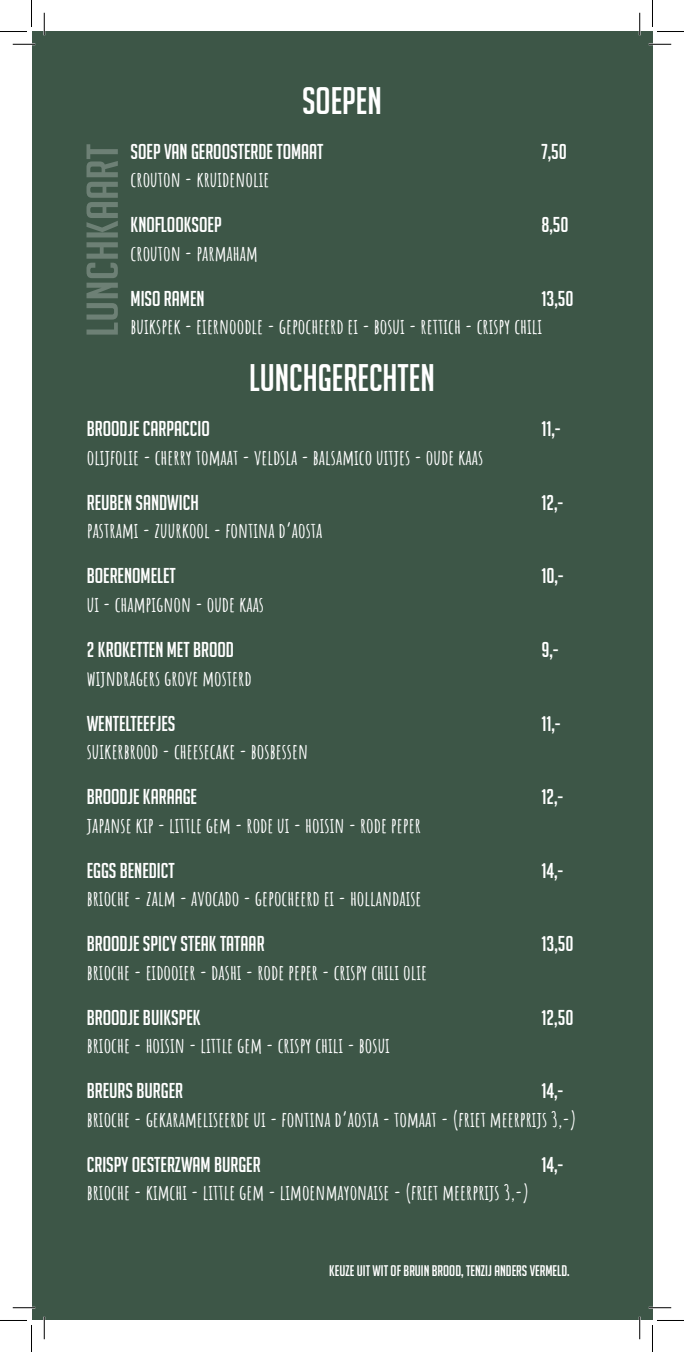
<style>
.page{position:relative;width:684px;height:1352px;background:#fff}
.page>*{position:absolute;margin:0;border:0;box-sizing:border-box;transform-origin:0 0}
.t1{font:37.5px "Big Noodle Titling";color:#fff}
.t2{font:700 21px "Amatic SC";color:#fff}
.t3{font:21px "Big Noodle Titling";color:#fff}
.t4{font:15px "Big Noodle Titling";color:#fff}
</style>
<div class="page">
<div style="left:32px;top:32px;width:620px;height:1288px;background:#3d5647"></div>
<svg style="left:86px;top:144px;width:32px;height:190px"></svg>
<hr style="left:13px;top:43px;width:22px;height:2px;background:#fff">
<hr style="left:649px;top:43px;width:22px;height:2px;background:#fff">
<hr style="left:13px;top:1306px;width:22px;height:2px;background:#fff">
<hr style="left:649px;top:1306px;width:22px;height:2px;background:#fff">
<hr style="left:43px;top:13px;width:2px;height:22px;background:#fff">
<hr style="left:43px;top:1316px;width:2px;height:23px;background:#fff">
<svg style="left:13px;top:44px;width:22px;height:1px"></svg>
<svg style="left:649px;top:44px;width:22px;height:1px"></svg>
<svg style="left:13px;top:1307px;width:22px;height:1px"></svg>
<svg style="left:649px;top:1307px;width:22px;height:1px"></svg>
<svg style="left:44px;top:13px;width:1px;height:22px"></svg>
<svg style="left:44px;top:1316px;width:1px;height:23px"></svg>
<svg style="left:639px;top:13px;width:1px;height:22px"></svg>
<svg style="left:639px;top:1316px;width:1px;height:23px"></svg>
<svg style="left:0;top:0;width:32px;height:32px"></svg>
<svg style="left:0;top:1320px;width:32px;height:31px"></svg>
<svg style="left:652px;top:0;width:32px;height:32px"></svg>
<svg style="left:652px;top:1320px;width:32px;height:31px"></svg>
<p class="t1" style="left:302px;top:80px;width:81px">SOEPEN</p>
<p class="t3" style="left:131px;top:140px;width:194px">SOEP VAN GEROOSTERDE TOMAAT</p>
<p class="t3" style="left:541px;top:140px;width:27px">7,50</p>
<p class="t2" style="left:131px;top:163px;width:140px">CROUTON - KRUIDENOLIE</p>
<p class="t3" style="left:131px;top:213px;width:93px">KNOFLOOKSOEP</p>
<p class="t3" style="left:541px;top:213px;width:29px">8,50</p>
<p class="t2" style="left:131px;top:237px;width:129px">CROUTON - PARMAHAM</p>
<p class="t3" style="left:131px;top:287px;width:75px">MISO RAMEN</p>
<p class="t3" style="left:541px;top:287px;width:34px">13,50</p>
<p class="t2" style="left:131px;top:310px;width:413px">BUIKSPEK - EIERNOODLE - GEPOCHEERD EI - BOSUI - RETTICH - CRISPY CHILI</p>
<p class="t1" style="left:249px;top:358px;width:187px">LUNCHGERECHTEN</p>
<p class="t3" style="left:87px;top:417px;width:125px">BROODJE CARPACCIO</p>
<p class="t3" style="left:541px;top:417px;width:20px">11,-</p>
<p class="t2" style="left:87px;top:441px;width:398px">OLIJFOLIE - CHERRY TOMAAT - VELDSLA - BALSAMICO UITJES - OUDE KAAS</p>
<p class="t3" style="left:87px;top:491px;width:113px">REUBEN SANDWICH</p>
<p class="t3" style="left:541px;top:491px;width:23px">12,-</p>
<p class="t2" style="left:87px;top:514px;width:237px">PASTRAMI - ZUURKOOL - FONTINA D’AOSTA</p>
<p class="t3" style="left:87px;top:564px;width:91px">BOERENOMELET</p>
<p class="t3" style="left:541px;top:564px;width:23px">10,-</p>
<p class="t2" style="left:87px;top:588px;width:179px">UI - CHAMPIGNON - OUDE KAAS</p>
<p class="t3" style="left:87px;top:638px;width:149px">2 KROKETTEN MET BROOD</p>
<p class="t3" style="left:541px;top:638px;width:18px">9,-</p>
<p class="t2" style="left:87px;top:661px;width:166px">WIJNDRAGERS GROVE MOSTERD</p>
<p class="t3" style="left:87px;top:711px;width:90px">WENTELTEEFJES</p>
<p class="t3" style="left:541px;top:711px;width:20px">11,-</p>
<p class="t2" style="left:87px;top:735px;width:223px">SUIKERBROOD - CHEESECAKE - BOSBESSEN</p>
<p class="t3" style="left:87px;top:785px;width:112px">BROODJE KARAAGE</p>
<p class="t3" style="left:541px;top:785px;width:23px">12,-</p>
<p class="t2" style="left:87px;top:808px;width:335px">JAPANSE KIP - LITTLE GEM - RODE UI - HOISIN - RODE PEPER</p>
<p class="t3" style="left:87px;top:858px;width:89px">EGGS BENEDICT</p>
<p class="t3" style="left:541px;top:858px;width:23px">14,-</p>
<p class="t2" style="left:87px;top:882px;width:336px">BRIOCHE - ZALM - AVOCADO - GEPOCHEERD EI - HOLLANDAISE</p>
<p class="t3" style="left:87px;top:932px;width:179px">BROODJE SPICY STEAK TATAAR</p>
<p class="t3" style="left:541px;top:932px;width:34px">13,50</p>
<p class="t2" style="left:87px;top:955px;width:342px">BRIOCHE - EIDOOIER - DASHI - RODE PEPER - CRISPY CHILI OLIE</p>
<p class="t3" style="left:87px;top:1005px;width:115px">BROODJE BUIKSPEK</p>
<p class="t3" style="left:541px;top:1005px;width:34px">12,50</p>
<p class="t2" style="left:87px;top:1029px;width:305px">BRIOCHE - HOISIN - LITTLE GEM - CRISPY CHILI - BOSUI</p>
<p class="t3" style="left:87px;top:1079px;width:98px">BREURS BURGER</p>
<p class="t3" style="left:541px;top:1079px;width:23px">14,-</p>
<p class="t2" style="left:87px;top:1102px;width:491px">BRIOCHE - GEKARAMELISEERDE UI - FONTINA D’AOSTA - TOMAAT - (FRIET MEERPRIJS 3,-)</p>
<p class="t3" style="left:87px;top:1152px;width:175px">CRISPY OESTERZWAM BURGER</p>
<p class="t3" style="left:541px;top:1152px;width:23px">14,-</p>
<p class="t2" style="left:87px;top:1176px;width:444px">BRIOCHE - KIMCHI - LITTLE GEM - LIMOENMAYONAISE - (FRIET MEERPRIJS 3,-)</p>
<p class="t4" style="left:329px;top:1262px;width:242px">KEUZE UIT WIT OF BRUIN BROOD, TENZIJ ANDERS VERMELD.</p>
</div>
